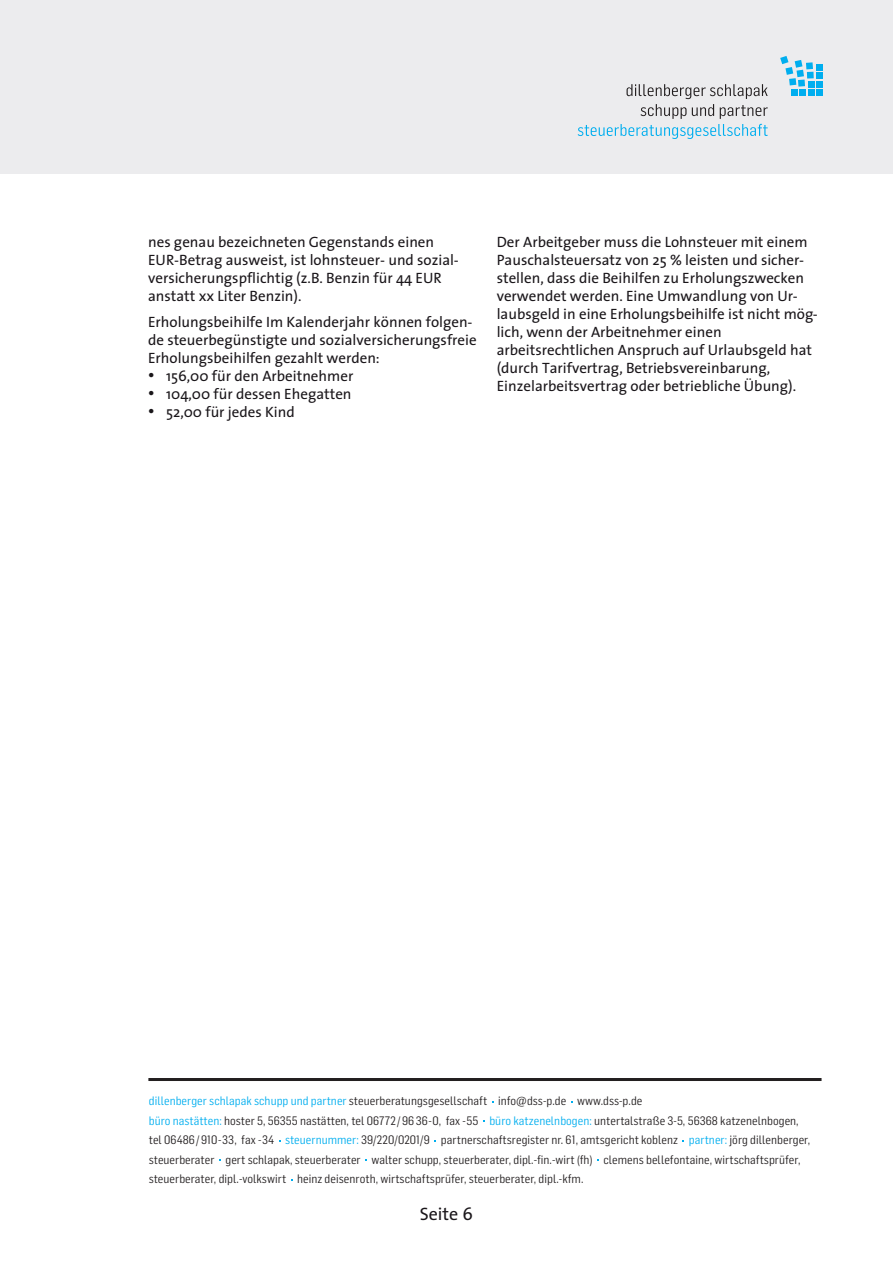
<style>
.page{position:relative;width:893px;height:1263px;background:#fff}
.page>*{position:absolute;margin:0;border:0;box-sizing:border-box;transform-origin:0 0}
.t1{font:18px "The Sans";color:#1a161a}
.t2{font:15px/18px "The Sans";color:#1a161a}
.t3{font:12px/19.5px "Flama Semicondensed";letter-spacing:.005em;color:#231f20}
.s1{font-family:"Times New Roman";font-size:18px}
.s2{color:#00aeef}
</style>
<div class="page">
<hr style="left:148px;top:1078px;width:673px;height:3px;background:#231f20">
<div style="left:0;top:0;width:893px;height:173px;background:#ececee"></div>
<div style="left:816px;top:64px;width:7px;height:7px;background:#00aeef"></div>
<div style="left:816px;top:73px;width:7px;height:6px;background:#00aeef"></div>
<svg style="left:780px;top:56px;width:33px;height:31px"></svg>
<div style="left:808px;top:81px;width:6px;height:7px;background:#00aeef"></div>
<div style="left:816px;top:81px;width:7px;height:7px;background:#00aeef"></div>
<div style="left:791px;top:89px;width:7px;height:7px;background:#00aeef"></div>
<div style="left:799px;top:89px;width:7px;height:7px;background:#00aeef"></div>
<div style="left:808px;top:89px;width:6px;height:7px;background:#00aeef"></div>
<div style="left:816px;top:89px;width:7px;height:7px;background:#00aeef"></div>
<svg style="left:578px;top:84px;width:190px;height:55px"></svg>
<p class="t2" style="left:148px;top:233px;width:312px">nes genau bezeichneten Gegenstands einen EUR-Betrag ausweist, ist lohnsteuer- und sozial&shy;versicherungspflichtig (z.B. Benzin für 44 EUR anstatt xx Liter Benzin).</p>
<p class="t2" style="left:148px;top:312px;width:330px">Erholungsbeihilfe Im Kalenderjahr können folgen&shy;de steuerbegünstigte und sozialversicherungsfreie<br>Erholungsbeihilfen gezahlt werden:</p>
<p class="t2" style="left:148px;top:366px;width:207px"><span class="s1">•</span> 156,00 für den Arbeitnehmer</p>
<p class="t2" style="left:148px;top:384px;width:205px"><span class="s1">•</span> 104,00 für dessen Ehegatten</p>
<p class="t2" style="left:148px;top:402px;width:148px"><span class="s1">•</span> 52,00 für jedes Kind</p>
<p class="t2" style="left:497px;top:233px;width:323px">Der Arbeitgeber muss die Lohnsteuer mit einem Pauschalsteuersatz von 25 % leisten und sicher&shy;stellen, dass die Beihilfen zu Erholungszwecken verwendet werden. Eine Umwandlung von Ur&shy;laubsgeld in eine Erholungsbeihilfe ist nicht mög&shy;lich, wenn der Arbeitnehmer einen arbeitsrechtlichen Anspruch auf Urlaubsgeld hat (durch Tarifvertrag, Betriebsvereinbarung, Einzelarbeitsvertrag oder betriebliche Übung).</p>
<p class="t3" style="left:149px;top:1091px;width:663px"><span class="s2">dillenberger schlapak schupp und partner</span> steuerberatungsgesellschaft info@dss-p.de www.dss-p.de<br><span class="s2">büro nastätten:</span> hoster 5, 56355 nastätten, tel 06772/96 36-0, fax -55 <span class="s2">büro katzenelnbogen:</span> untertalstraße 3-5, 56368 katzenelnbogen, tel 06486/910-33, fax -34 <span class="s2">steuernummer:</span> 39/220/0201/9 partnerschaftsregister nr. 61, amtsgericht koblenz <span class="s2">partner:</span> jörg dillenberger, steuerberater gert schlapak, steuerberater walter schupp, steuerberater, dipl.-fin.-wirt (fh) clemens bellefontaine, wirtschaftsprüfer, steuerberater, dipl.-volkswirt heinz deisenroth, wirtschaftsprüfer, steuerberater, dipl.-kfm.</p>
<p class="t1" style="left:420px;top:1198px;width:55px">Seite 6</p>
</div>
